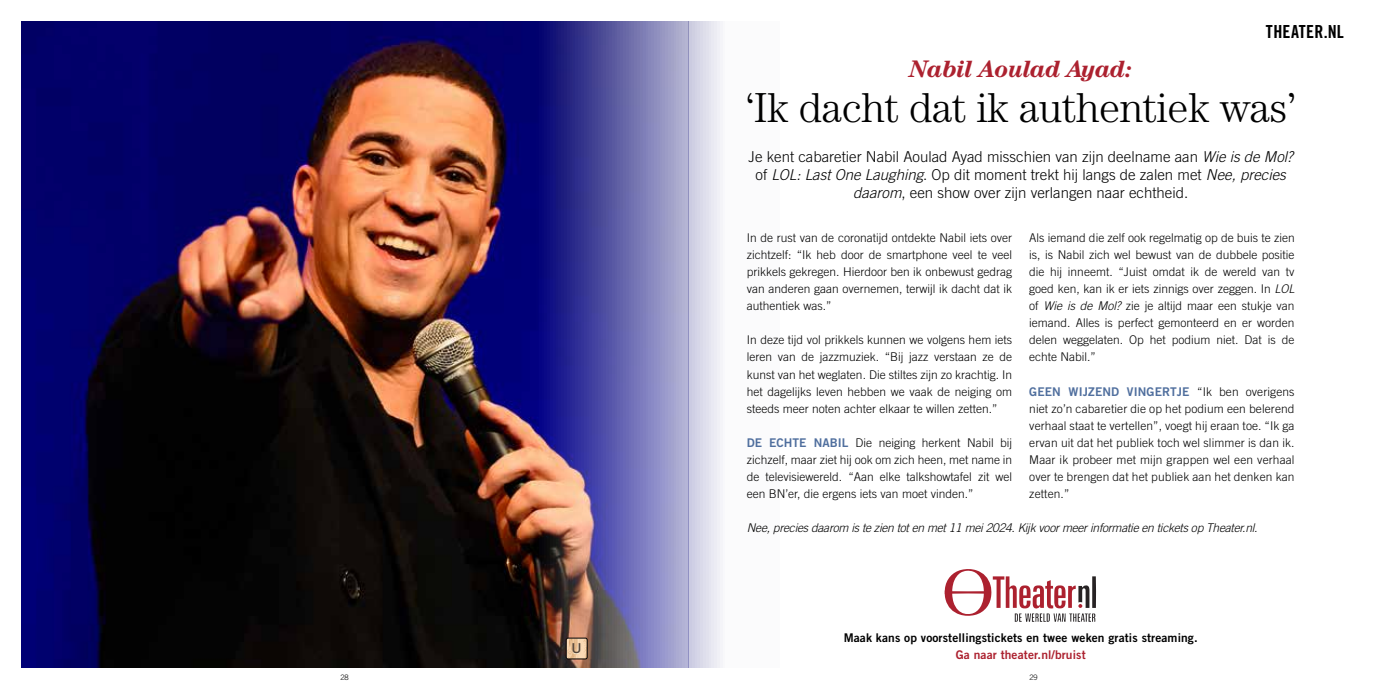
<style>
.page{position:relative;width:1378px;height:689px;background:#fff}
.page>*{position:absolute;margin:0;border:0;box-sizing:border-box;transform-origin:0 0}
.t1{font:300 42px "Century Std";letter-spacing:-.01em;color:#000}
.t2{font:italic 700 24px "Century Std";letter-spacing:-.02em;color:#ac212f}
.t3{font:18px "Trade Gothic LT Std Bd Cn 20";letter-spacing:.01em;color:#000}
.t4{font:300 15px/18px "Trade Gothic LT Std";color:#000;text-align:center}
.t5{font:300 12px/17px "Trade Gothic LT Std";color:#000;text-align:justify}
.t6{font:italic 300 12px "Trade Gothic LT Std";letter-spacing:-.02em;color:#000}
.t7{font:12px "Trade Gothic LT Std Bd 2";letter-spacing:.01em;color:#000}
.t8{font:12px "Trade Gothic LT Std Bd 2";letter-spacing:.01em;color:#506f9e}
.t9{font:12px "Trade Gothic LT Std Bd 2";letter-spacing:.01em;color:#ac212f}
.t10{font:300 7.5px "Trade Gothic LT Std";color:#000}
.s1{font-style:italic}
.s2{font-family:"Trade Gothic LT Std";font-weight:300;color:#000}
.s3{font-family:"Trade Gothic LT Std Bd 2";font-weight:400;color:#506f9e}
</style>
<div class="page">
<img style="left:21px;top:21px;width:702px;height:647px">
<svg style="left:566px;top:638px;width:22px;height:21px"></svg>
<div style="left:566px;top:638px;width:21px;height:21px;border:1px solid #000;border-radius:2px"></div>
<svg style="left:944px;top:569px;width:152px;height:53px"></svg>
<h3 class="t3" style="left:1266px;top:21px;width:80px">THEATER.NL</h3>
<h2 class="t2" style="left:909px;top:54px;width:224px">Nabil Aoulad Ayad:</h2>
<h1 class="t1" style="left:746px;top:83px;width:551px">‘Ik dacht dat ik authentiek was’</h1>
<p class="t4" style="left:748px;top:147px;width:546px">Je kent cabaretier Nabil Aoulad Ayad misschien van zijn deelname aan <span class="s1">Wie is de Mol? </span>of <span class="s1">LOL: Last One Laughing</span>. Op dit moment trekt hij langs de zalen met <span class="s1">Nee, precies daarom</span>, een show over zijn verlangen naar echtheid.</p>
<p class="t5" style="left:1029px;top:229px;width:267px">Als iemand die zelf ook regelmatig op de buis te zien is, is Nabil zich wel bewust van de dubbele positie die hij inneemt. “Juist omdat ik de wereld van tv goed ken, kan ik er iets zinnigs over zeggen. In <span class="s1">LOL </span>of <span class="s1">Wie is de Mol?</span> zie je altijd maar een stukje van iemand. Alles is perfect gemonteerd en er worden delen weggelaten. Op het podium niet. Dat is de echte Nabil.”</p>
<p class="t8" style="left:1029px;top:384px;width:267px">GEEN WIJZEND VINGERTJE <span class="s2">“Ik ben overigens</span></p>
<p class="t5" style="left:1029px;top:400px;width:267px">niet zo’n cabaretier die op het podium een belerend verhaal staat te vertellen”, voegt hij eraan toe. “Ik ga ervan uit dat het publiek toch wel slimmer is dan ik.<br>Maar ik probeer met mijn grappen wel een verhaal over te brengen dat het publiek aan het denken kan zetten.”</p>
<p class="t6" style="left:747px;top:520px;width:512px">Nee, precies daarom is te zien tot en met 11 mei 2024. Kijk voor meer informatie en tickets op Theater.nl.</p>
<p class="t5" style="left:747px;top:229px;width:267px">In de rust van de coronatijd ontdekte Nabil iets over zichtzelf: “Ik heb door de smartphone veel te veel prikkels gekregen. Hierdoor ben ik onbewust gedrag van anderen gaan overnemen, terwijl ik dacht dat ik authentiek was.”</p>
<p class="t5" style="left:747px;top:332px;width:267px">In deze tijd vol prikkels kunnen we volgens hem iets leren van de jazzmuziek. “Bij jazz verstaan ze de kunst van het weglaten. Die stiltes zijn zo krachtig. In het dagelijks leven hebben we vaak de neiging om steeds meer noten achter elkaar te willen zetten.”</p>
<p class="t5" style="left:747px;top:434px;width:267px"><span class="s3">DE ECHTE NABIL</span> Die neiging herkent Nabil bij zichzelf, maar ziet hij ook om zich heen, met name in de televisiewereld. “Aan elke talkshowtafel zit wel een BN’er, die ergens iets van moet vinden.”</p>
<p class="t7" style="left:844px;top:630px;width:355px">Maak kans op voorstellingstickets en twee weken gratis streaming.</p>
<p class="t9" style="left:956px;top:647px;width:131px">Ga naar theater.nl/bruist</p>
<p class="t10" style="left:340px;top:672px;width:10px">28</p>
<p class="t10" style="left:1029px;top:672px;width:10px">29</p>
</div>
